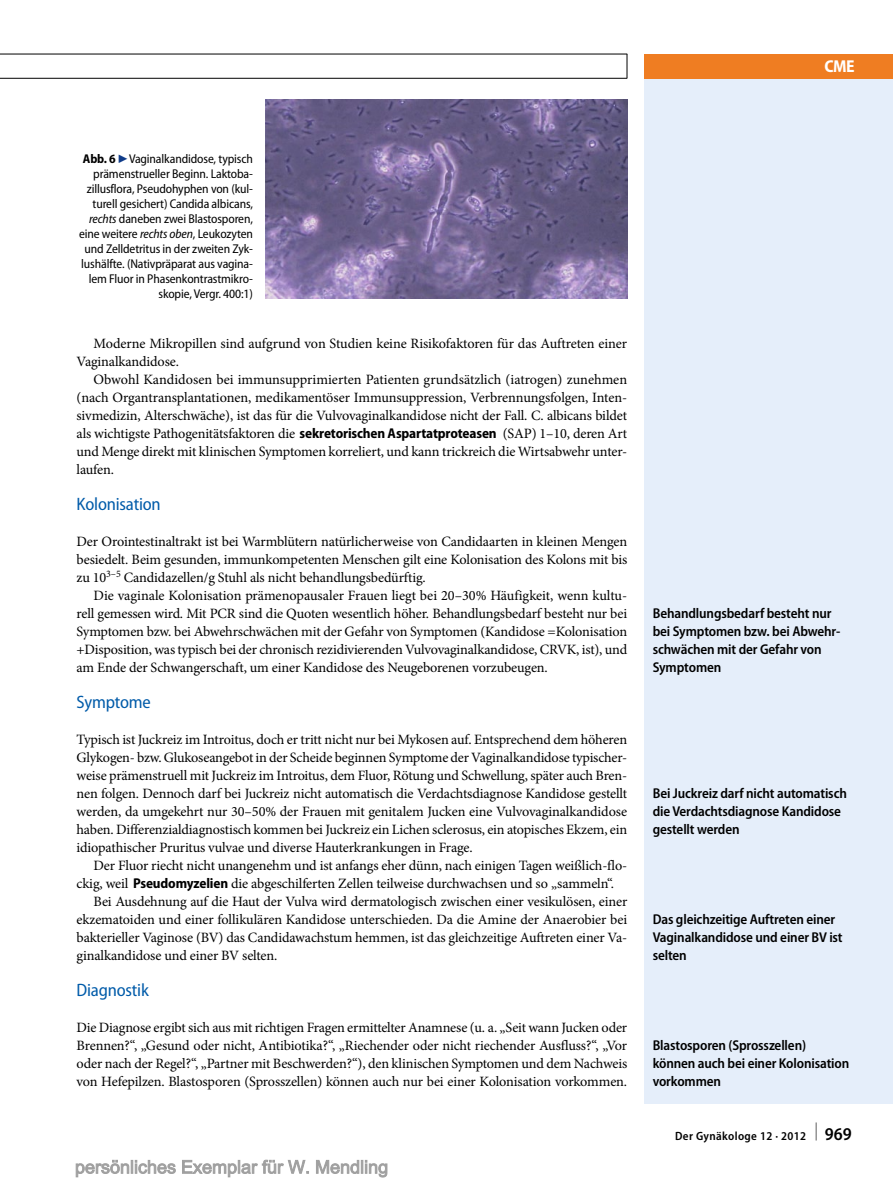
<style>
.page{position:relative;width:893px;height:1187px;background:#fff}
.page>*{position:absolute;margin:0;border:0;box-sizing:border-box;transform-origin:0 0}
.t1{font:semi-condensed 18px "Myriad Pro";letter-spacing:-.01em;color:#005ba9}
.t2{font:700 semi-condensed 17.25px "Myriad Pro";color:#fff}
.t3{font:14.25px/18px "Minion Pro";letter-spacing:-.01em;color:#000;text-align:justify}
.t4{font:600 semi-condensed 14.25px/18px "Myriad Pro";letter-spacing:-.01em;color:#000}
.t5{font:semi-condensed 12.75px/15px "Myriad Pro";letter-spacing:-.01em;color:#000;text-align:right}
.t6{font:600 semi-condensed 12px "Myriad Pro";letter-spacing:.03em;color:#000}
.s1{font-weight:700}
.s2{font-family:"S Buttons";font-stretch:normal;font-size:14.25px;color:#0f3b89}
.s3{font-style:italic}
.s4{font-family:"Myriad Pro";font-weight:700;font-stretch:semi-condensed}
.s5{font-size:18px}
</style>
<div class="page">
<div style="left:644px;top:78px;width:249px;height:1025px;background:#e5eefa"></div>
<div style="left:644px;top:54px;width:249px;height:24px;background:#ef7d22"></div>
<hr style="left:0;top:54px;width:627px;height:1px;background:#000">
<hr style="left:0;top:78px;width:627px;height:1px;background:#000">
<svg style="left:627px;top:54px;width:1px;height:24px"></svg>
<img style="left:266px;top:100px;width:361px;height:199px">
<svg style="left:75px;top:1159px;width:313px;height:18px"></svg>
<p class="t2" style="left:824px;top:56px;width:32px">CME</p>
<p class="t5" style="left:79px;top:152px;width:175px"><span class="s1">Abb. 6</span><span class="s2">7</span> Vaginalkandidose, typisch prämenstrueller Beginn. Laktoba&shy;zillusflora, Pseudohyphen von (kul&shy;turell gesichert) Candida albicans, <span class="s3">rechts</span> daneben zwei Blastosporen, eine weitere <span class="s3">rechts oben</span>, Leukozyten und Zelldetritus in der zweiten Zyk&shy;lushälfte. (Nativpräparat aus vagina&shy;lem Fluor in Phasenkontrastmikro&shy;skopie, Vergr. 400:1)</p>
<p class="t3" style="left:77px;top:334px;width:552px;text-indent:17px">Moderne Mikropillen sind aufgrund von Studien keine Risikofaktoren für das Auftreten einer<br>Vaginalkandidose.</p>
<p class="t3" style="left:77px;top:370px;width:552px;text-indent:17px">Obwohl Kandidosen bei immunsupprimierten Patienten grundsätzlich (iatrogen) zunehmen (nach Organtransplantationen, medikamentöser Immunsuppression, Verbrennungsfolgen, Inten&shy;sivmedizin, Alterschwäche), ist das für die Vulvovaginalkandidose nicht der Fall. C. albicans -bildet als wichtigste Pathogenitätsfaktoren die <span class="s4">sekretorischen Aspartatproteasen</span> (SAP) 1–10, -deren Art und Menge direkt mit klinischen Symptomen korreliert, und kann trickreich die Wirtsabwehr unter&shy;laufen.</p>
<p class="t1" style="left:77px;top:494px;width:86px">Kolonisation</p>
<p class="t3" style="left:77px;top:532px;width:552px">Der Orointestinaltrakt ist bei Warmblütern natürlicherweise von Candidaarten in kleinen Mengen besiedelt. Beim gesunden, immunkompetenten Menschen gilt eine Kolonisation des Kolons mit bis zu 10<sup>3–5</sup> Candidazellen/g Stuhl als nicht behandlungsbedürftig.</p>
<p class="t3" style="left:77px;top:586px;width:552px;text-indent:17px">Die vaginale Kolonisation prämenopausaler Frauen liegt bei 20–30% Häufigkeit, wenn kultu&shy;rell gemessen wird. Mit PCR sind die Quoten wesentlich höher. Behandlungsbedarf besteht nur bei Symptomen bzw. bei Abwehrschwächen mit der Gefahr von Symptomen (Kandidose =Kolonisation +Disposition, was typisch bei der chronisch rezidivierenden Vulvovaginalkandidose, CRVK, ist), und am Ende der Schwangerschaft, um einer Kandidose des Neugeborenen vorzubeugen.</p>
<p class="t1" style="left:77px;top:692px;width:76px">Symptome</p>
<p class="t3" style="left:77px;top:730px;width:552px">Typisch ist Juckreiz im Introitus, doch er tritt nicht nur bei Mykosen auf. Entsprechend dem höheren Glykogen- bzw. Glukoseangebot in der Scheide beginnen Symptome der Vaginalkandidose typischer&shy;weise prämenstruell mit Juckreiz im Introitus, dem Fluor, Rötung und Schwellung, später auch Bren&shy;nen folgen. Dennoch darf bei Juckreiz nicht automatisch die Verdachtsdiagnose Kandidose gestellt werden, da umgekehrt nur 30–50% der Frauen mit genitalem Jucken eine -Vulvovaginalkandidose haben. Differenzialdiagnostisch kommen bei Juckreiz ein Lichen sclerosus, ein atopisches -Ekzem, ein idiopathischer Pruritus vulvae und diverse Hauterkrankungen in Frage.</p>
<p class="t3" style="left:94px;top:856px;width:535px">Der Fluor riecht nicht unangenehm und ist anfangs eher dünn, nach einigen Tagen weißlich-flo-</p>
<p class="t3" style="left:77px;top:874px;width:539px">ckig, weil <span class="s4">Pseudomyzelien</span> die abgeschilferten Zellen teilweise durchwachsen und so „sammeln“.</p>
<p class="t3" style="left:94px;top:892px;width:535px">Bei Ausdehnung auf die Haut der Vulva wird dermatologisch zwischen einer vesikulösen, einer</p>
<p class="t3" style="left:77px;top:910px;width:552px">ekzematoiden und einer follikulären Kandidose unterschieden. Da die Amine der Anaerobier bei</p>
<p class="t3" style="left:77px;top:928px;width:552px">bakterieller Vaginose (BV) das Candidawachstum hemmen, ist das gleichzeitige Auftreten einer Va-</p>
<p class="t3" style="left:77px;top:946px;width:202px">ginalkandidose und einer BV selten.</p>
<p class="t1" style="left:77px;top:980px;width:74px">Diagnostik</p>
<p class="t3" style="left:77px;top:1018px;width:552px">Die Diagnose ergibt sich aus mit richtigen Fragen ermittelter Anamnese (u. a. „Seit wann Jucken oder Brennen?“, „Gesund oder nicht, Antibiotika?“, „Riechender oder nicht riechender Ausfluss?“, „Vor oder nach der Regel?“, „Partner mit Beschwerden?“), den klinischen Symptomen und dem -Nachweis von Hefepilzen. Blastosporen (Sprosszellen) können auch nur bei einer Kolonisation vorkommen.</p>
<p class="t4" style="left:653px;top:604px;width:189px">Behandlungsbedarf besteht nur bei Symptomen bzw. bei Abwehr&shy;schwächen mit der Gefahr von<br>Symptomen</p>
<p class="t4" style="left:653px;top:784px;width:196px">Bei Juckreiz darf nicht automatisch die Verdachtsdiagnose Kandidose gestellt werden</p>
<p class="t4" style="left:653px;top:910px;width:191px">Das gleichzeitige Auftreten einer<br>Vaginalkandidose und einer BV ist selten</p>
<p class="t4" style="left:653px;top:1036px;width:198px">Blastosporen (Sprosszellen) können auch bei einer Kolonisation vorkommen</p>
<p class="t6" style="left:675px;top:1129px;width:178px">Der Gynäkologe 12 · 2012 <sup>|</sup> <span class="s5">969</span></p>
</div>
